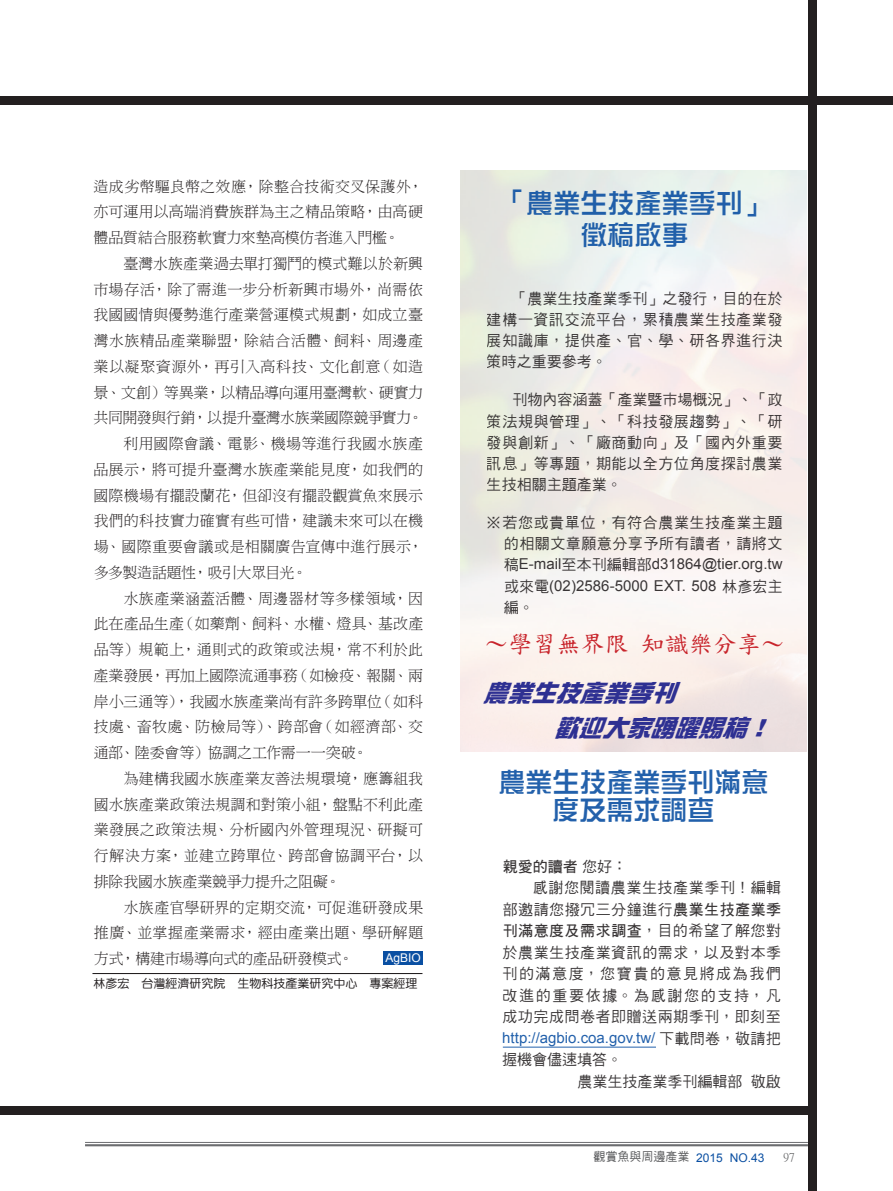
<style>
.page{position:relative;width:893px;height:1191px;background:#fff}
.page>*{position:absolute;margin:0;border:0;box-sizing:border-box;transform-origin:0 0}
.t1{font:27px/32.1px "DF Zong Yi W5 WINP BF";color:#0a4fa2;text-align:center}
.t2{font:italic 24px/35px "DF Zong Yi W9 WINP BF";color:#2e3092}
.t3{font:24px "DF Kai Shu SB Estd BF";color:#c8242b}
.t4{font:15px/25.8px "DF Ming W3 WIN BF";letter-spacing:.005em;color:#231f20;text-align:justify}
.t5{font:15px/21.1px "DF Hei W5 WINP BF";letter-spacing:.04em;color:#231f20;text-align:justify}
.t6{font:15px "DF Ming W3 WIN BF";letter-spacing:.025em;color:#231f20}
.t7{font:15px/21.1px "Arial";color:#231f20}
.t8{font:15px "DF Ming W3 WIN BF";letter-spacing:-.015em;color:#231f20}
.t9{font:15px "DF Ming W3 WIN BF";letter-spacing:-.02em;color:#231f20}
.t10{font:15px "DF Ming W3 WIN BF";letter-spacing:.03em;color:#231f20}
.t11{font:15px "DF Ming W3 WIN BF";letter-spacing:-.035em;color:#231f20}
.t12{font:15px "Arial";color:#0a4fa2}
.t13{font:15px "DF Hei W7 WIN BF";letter-spacing:.035em;color:#231f20}
.t14{font:15px "DF Ming W3 WIN BF";letter-spacing:.035em;color:#231f20}
.t15{font:15px/21.5px "DF Hei W5 WINP BF";color:#231f20}
.t16{font:12px "DF Yuan W5 WIN BF";color:#231f20}
.t17{font:12px "Arial";color:#0a4fa2}
.t18{font:12px "Arial";color:#fff}
.t19{font:12px "P Ming Li U";color:#57585a}
.s1{font-family:"DF Hei W5 WINP BF"}
.s2{font-family:"DF Hei W7 WIN BF"}
.s3{font-family:"DF Hei W5 WINP BF";color:#231f20}
.s4{font-family:"DF Hei W5 WINP BF";color:#57585a}
</style>
<div class="page">
<hr style="left:85px;top:1142px;width:723px;height:1px;background:#6c6d70">
<hr style="left:85px;top:1144px;width:723px;height:2px;background:#6c6d70">
<div style="left:808px;top:0;width:8px;height:1191px;background:#231f20"></div>
<div style="left:0;top:1106px;width:808px;height:8px;background:#231f20"></div>
<div style="left:0;top:96px;width:893px;height:8px;background:#231f20"></div>
<div style="left:383px;top:950px;width:40px;height:14px;background:#0a4fa2"></div>
<hr style="left:92px;top:973px;width:330px;height:1px;background:#231f20">
<hr style="left:503px;top:1046px;width:153px;height:1px;background:#0a4fa2">
<p class="t4" style="left:94px;top:173px;width:331px">造成劣幣驅良幣之效應，除整合技術交叉保護外，亦可運用以高端消費族群為主之精品策略，由高硬體品質結合服務軟實力來墊高模仿者進入門檻。</p>
<p class="t4" style="left:124px;top:250px;width:301px">臺灣水族產業過去單打獨鬥的模式難以於新興</p>
<p class="t4" style="left:94px;top:276px;width:331px">市場存活，除了需進一步分析新興市場外，尚需依</p>
<p class="t4" style="left:94px;top:302px;width:331px">我國國情與優勢進行產業營運模式規劃，如成立臺</p>
<p class="t6" style="left:94px;top:333px;width:331px">灣水族精品產業聯盟，除結合活體、飼料、周邊產</p>
<p class="t10" style="left:94px;top:359px;width:331px">業以凝聚資源外，再引入高科技、文化創意（如造</p>
<p class="t9" style="left:94px;top:385px;width:331px">景、文創）等異業，以精品導向運用臺灣軟、硬實力</p>
<p class="t11" style="left:94px;top:410px;width:331px">共同開發與行銷，以提升臺灣水族業國際競爭實力。</p>
<p class="t4" style="left:124px;top:431px;width:301px">利用國際會議、電影、機場等進行我國水族產</p>
<p class="t4" style="left:94px;top:456px;width:331px">品展示，將可提升臺灣水族產業能見度，如我們的</p>
<p class="t4" style="left:94px;top:482px;width:331px">國際機場有擺設蘭花，但卻沒有擺設觀賞魚來展示</p>
<p class="t4" style="left:94px;top:508px;width:331px">我們的科技實力確實有些可惜，建議未來可以在機</p>
<p class="t4" style="left:94px;top:534px;width:331px">場、國際重要會議或是相關廣告宣傳中進行展示，</p>
<p class="t11" style="left:94px;top:565px;width:215px">多多製造話題性，吸引大眾目光。</p>
<p class="t4" style="left:124px;top:585px;width:301px">水族產業涵蓋活體、周邊器材等多樣領域，因</p>
<p class="t4" style="left:94px;top:611px;width:331px">此在產品生產（如藥劑、飼料、水權、燈具、基改產</p>
<p class="t6" style="left:94px;top:642px;width:331px">品等）規範上，通則式的政策或法規，常不利於此</p>
<p class="t9" style="left:94px;top:668px;width:331px">產業發展，再加上國際流通事務（如檢疫、報關、兩</p>
<p class="t4" style="left:94px;top:688px;width:331px">岸小三通等），我國水族產業尚有許多跨單位（如科</p>
<p class="t6" style="left:94px;top:719px;width:331px">技處、畜牧處、防檢局等）、跨部會（如經濟部、交</p>
<p class="t8" style="left:94px;top:745px;width:276px">通部、陸委會等）協調之工作需一一突破。</p>
<p class="t4" style="left:124px;top:765px;width:301px">為建構我國水族產業友善法規環境，應籌組我</p>
<p class="t4" style="left:94px;top:791px;width:331px">國水族產業政策法規調和對策小組，盤點不利此產</p>
<p class="t4" style="left:94px;top:817px;width:331px">業發展之政策法規、分析國內外管理現況、研擬可</p>
<p class="t14" style="left:94px;top:848px;width:331px">行解決方案，並建立跨單位、跨部會協調平台，以</p>
<p class="t8" style="left:94px;top:874px;width:248px">排除我國水族產業競爭力提升之阻礙。</p>
<p class="t4" style="left:124px;top:894px;width:301px">水族產官學研界的定期交流，可促進研發成果</p>
<p class="t10" style="left:94px;top:925px;width:331px">推廣、並掌握產業需求，經由產業出題、學研解題</p>
<p class="t8" style="left:94px;top:951px;width:261px">方式，構建市場導向式的產品研發模式。</p>
<p class="t18" style="left:385px;top:949px;width:37px">AgBIO</p>
<p class="t16" style="left:94px;top:977px;width:325px">林彥宏 台灣經濟研究院 生物科技產業研究中心 專案經理</p>
<h1 class="t1" style="left:500px;top:187px;width:272px">「農業生技產業季刊」徵稿啟事</h1>
<p class="t5" style="left:487px;top:288px;width:297px;text-indent:26px">「農業生技產業季刊」之發行，目的在於建構一資訊交流平台，累積農業生技產業發展知識庫，提供產、官、學、研各界進行決策時之重要參考。</p>
<p class="t5" style="left:487px;top:389px;width:297px;text-indent:26px">刊物內容涵蓋「產業暨市場概況」、「政策法規與管理」、「科技發展趨勢」、「研發與創新」、「廠商動向」及「國內外重要訊息」等專題，期能以全方位角度探討農業生技相關主題產業。</p>
<p class="t5" style="left:487px;top:512px;width:297px;text-align:right">※若您或貴單位，有符合農業生技產業主題的相關文章願意分享予所有讀者，請將文</p>
<p class="t7" style="left:504px;top:554px;width:280px"><span class="s1">稿</span>E-mail<span class="s1">至本刊編輯部</span>d31864@tier.org.tw<span class="s1">或來電</span>(02)2586-5000 EXT. 508 <span class="s1">林彥宏主</span></p>
<p class="t5" style="left:504px;top:596px;width:31px">編。</p>
<h2 class="t3" style="left:485px;top:632px;width:302px">～學習無界限知識樂分享～</h2>
<h2 class="t2" style="left:555px;top:675px;width:226px;text-indent:-71px">農業生技產業季刊<br>歡迎大家踴躍賜稿！</h2>
<h1 class="t1" style="left:499px;top:768px;width:271px;line-height:27.5px">農業生技產業季刊滿意度及需求調查</h1>
<p class="t13" style="left:503px;top:858px;width:126px">親愛的讀者<span class="s1">您好：</span></p>
<p class="t5" style="left:503px;top:877px;width:280px;text-align:right">感謝您閱讀農業生技產業季刊！編輯<br>部邀請您撥冗三分鐘進行<span class="s2">農業生技產業季</span></p>
<p class="t13" style="left:503px;top:923px;width:280px">刊滿意度及需求調查<span class="s1">，目的希望了解您對</span></p>
<p class="t5" style="left:502px;top:941px;width:280px">於農業生技產業資訊的需求，以及對本季刊的滿意度，您寶貴的意見將成為我們改進的重要依據。為感謝您的支持，凡成功完成問卷者即贈送兩期季刊，即刻至</p>
<p class="t12" style="left:502px;top:1027px;width:280px">http://agbio.coa.gov.tw/ <span class="s3">下載問卷，敬請把</span></p>
<p class="t15" style="left:577px;top:1049px;width:205px;text-indent:-75px">握機會儘速填答。<br>農業生技產業季刊編輯部敬啟</p>
<p class="t17" style="left:594px;top:1149px;width:172px"><span class="s4">觀賞魚與周邊產業</span> 2015 NO.43</p>
<p class="t19" style="left:783px;top:1151px;width:13px">97</p>
</div>
